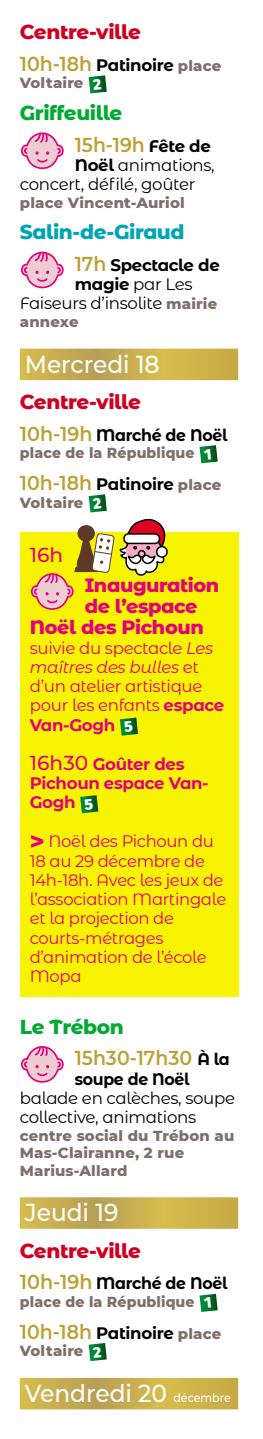
<style>
.page{position:relative;width:263px;height:1439px;background:#fff}
.page>*{position:absolute;margin:0;border:0;box-sizing:border-box;transform-origin:0 0}
.t1{font:500 24.5px "Montserrat";color:#fff;scale:.95 1}
.t2{font:800 20.12px "Montserrat Alternates";letter-spacing:-.02em;color:#ce0021}
.t3{font:800 20.12px/31.7px "Montserrat Alternates";letter-spacing:-.02em;color:#01aa34}
.t4{font:600 20.12px/31.7px "Montserrat Alternates";color:#bda036;scale:.94 1}
.t5{font:800 20.12px "Montserrat Alternates";letter-spacing:-.02em;color:#00a5b4}
.t6{font:500 20.12px "Montserrat";color:#e3007b}
.t7{font:800 19.25px "Montserrat Alternates";letter-spacing:-.02em;color:#e3007b}
.t8{font:16.62px/19.2px "Montserrat Alternates";letter-spacing:-.02em;color:#e3007b}
.t9{font:16.62px/19.2px "Montserrat Alternates";letter-spacing:-.02em;color:#000}
.t10{font:700 16.62px "Montserrat Alternates";letter-spacing:-.02em;color:#000}
.t11{font:700 16.62px "Montserrat Alternates";letter-spacing:-.02em;color:#000;scale:.95 1}
.t12{font:700 16.62px/19.2px "Montserrat Alternates";letter-spacing:-.02em;color:#e3007b}
.t13{font:800 14.88px/17.5px "Montserrat";letter-spacing:.01em;color:#7e6f6b}
.t14{font:800 14.88px "Montserrat";letter-spacing:.01em;color:#7e6f6b;scale:.95 1}
.s1{font-weight:600;font-size:20.12px;color:#bda036}
.s2{font-family:"Montserrat";font-weight:800;font-size:14.88px;color:#7e6f6b}
.s3{font-weight:600;color:#bda036}
.s4{font-weight:700;font-size:16.62px;color:#000}
.s5{font-weight:700}
.s6{font-style:italic}
.s7{font-family:"Montserrat";font-weight:500;font-size:20.12px}
.s8{font-weight:800;font-size:24.5px}
.s9{font-weight:800;color:#01aa34}
.s10{font-size:12.25px}
</style>
<div class="page">
<svg style="left:20px;top:349px;width:218px;height:31px;background:#caaf4e"></svg>
<div style="left:20px;top:532px;width:218px;height:44px;background:#f8f400"></div>
<div style="left:20px;top:564px;width:218px;height:181px;background:#f8f400"></div>
<div style="left:20px;top:740px;width:218px;height:82px;background:#f8f400"></div>
<div style="left:20px;top:814px;width:218px;height:182px;background:#f8f400"></div>
<svg style="left:20px;top:1197px;width:218px;height:31px;background:#cab050"></svg>
<svg style="left:20px;top:1378px;width:218px;height:31px;background:#caaf4e"></svg>
<svg style="left:21px;top:132px;width:43px;height:38px"></svg>
<svg style="left:21px;top:251px;width:43px;height:38px"></svg>
<svg style="left:21px;top:1046px;width:43px;height:37px"></svg>
<svg style="left:89px;top:75px;width:18px;height:18px"></svg>
<svg style="left:200px;top:445px;width:18px;height:18px"></svg>
<svg style="left:30px;top:494px;width:138px;height:116px"></svg>
<svg style="left:120px;top:717px;width:18px;height:18px"></svg>
<svg style="left:80px;top:795px;width:18px;height:18px"></svg>
<svg style="left:200px;top:1293px;width:18px;height:19px"></svg>
<svg style="left:89px;top:1343px;width:18px;height:18px"></svg>
<p class="t2" style="left:20px;top:17px;width:123px">Centre-ville</p>
<p class="t10" style="left:20px;top:53px;width:203px"><span class="s1">10h-18h</span> Patinoire <span class="s2">place</span></p>
<p class="t13" style="left:20px;top:74px;width:65px">Voltaire</p>
<p class="t3" style="left:75px;top:96px;width:138px;text-indent:-55px">Griffeuille<br><span class="s3">15h-19h</span> <span class="s4">Fête de</span></p>
<p class="t9" style="left:20px;top:155px;width:196px;text-indent:55px"><span class="s5">Noël</span> animations, concert, défilé, goûter</p>
<p class="t13" style="left:20px;top:193px;width:166px">place Vincent-Auriol</p>
<p class="t5" style="left:20px;top:217px;width:166px">Salin-de-Giraud</p>
<p class="t10" style="left:75px;top:253px;width:147px"><span class="s1">17h</span> Spectacle de</p>
<p class="t9" style="left:75px;top:274px;width:119px"><span class="s5">magie</span> par Les</p>
<p class="t9" style="left:20px;top:293px;width:199px">Faiseurs d’insolite <span class="s2">mairie</span></p>
<p class="t13" style="left:20px;top:312px;width:60px">annexe</p>
<h1 class="t1" style="left:25px;top:347px;width:143px">Mercredi 18</h1>
<p class="t2" style="left:20px;top:387px;width:123px">Centre-ville</p>
<p class="t11" style="left:20px;top:423px;width:220px"><span class="s1">10h-19h</span> Marché de Noël</p>
<p class="t14" style="left:20px;top:442px;width:185px">place de la République</p>
<p class="t10" style="left:20px;top:472px;width:203px"><span class="s1">10h-18h</span> Patinoire <span class="s2">place</span></p>
<p class="t13" style="left:20px;top:493px;width:65px">Voltaire</p>
<p class="t6" style="left:30px;top:540px;width:35px">16h</p>
<p class="t7" style="left:85px;top:571px;width:136px">Inauguration</p>
<p class="t7" style="left:85px;top:592px;width:114px">de l’espace</p>
<p class="t7" style="left:30px;top:613px;width:176px">Noël des Pichoun</p>
<p class="t8" style="left:30px;top:637px;width:196px">suivie du spectacle <span class="s6">Les maîtres des bulles</span> et d’un atelier artistique pour les enfants <span class="s5">espace<br>Van-Gogh</span></p>
<p class="t12" style="left:30px;top:753px;width:180px"><span class="s7">16h30</span> Goûter des<br>Pichoun espace Van-<br>Gogh</p>
<p class="t8" style="left:30px;top:831px;width:198px"><span class="s8">&gt;</span> Noël des Pichoun du<br>18 au 29 décembre de<br>14h-18h. Avec les jeux de l’association Martingale et la projection de courts-métrages d’animation de l’école<br>Mopa</p>
<p class="t4" style="left:75px;top:1009px;width:166px;text-indent:-55px"><span class="s9">Le Trébon<br></span>15h30-17h30 <span class="s4">À la</span></p>
<p class="t11" style="left:75px;top:1066px;width:122px">soupe de Noël</p>
<p class="t9" style="left:20px;top:1087px;width:217px">balade en calèches, soupe collective, animations</p>
<p class="t13" style="left:20px;top:1125px;width:216px">centre social du Trébon au<br>Mas-Clairanne, 2 rue<br>Marius-Allard</p>
<h1 class="t1" style="left:25px;top:1195px;width:100px">Jeudi 19</h1>
<p class="t2" style="left:20px;top:1236px;width:123px">Centre-ville</p>
<p class="t11" style="left:20px;top:1271px;width:220px"><span class="s1">10h-19h</span> Marché de Noël</p>
<p class="t14" style="left:20px;top:1290px;width:185px">place de la République</p>
<p class="t10" style="left:20px;top:1320px;width:203px"><span class="s1">10h-18h</span> Patinoire <span class="s2">place</span></p>
<p class="t13" style="left:20px;top:1341px;width:65px">Voltaire</p>
<h1 class="t1" style="left:25px;top:1376px;width:218px">Vendredi 20 <span class="s10">décembre</span></h1>
</div>
